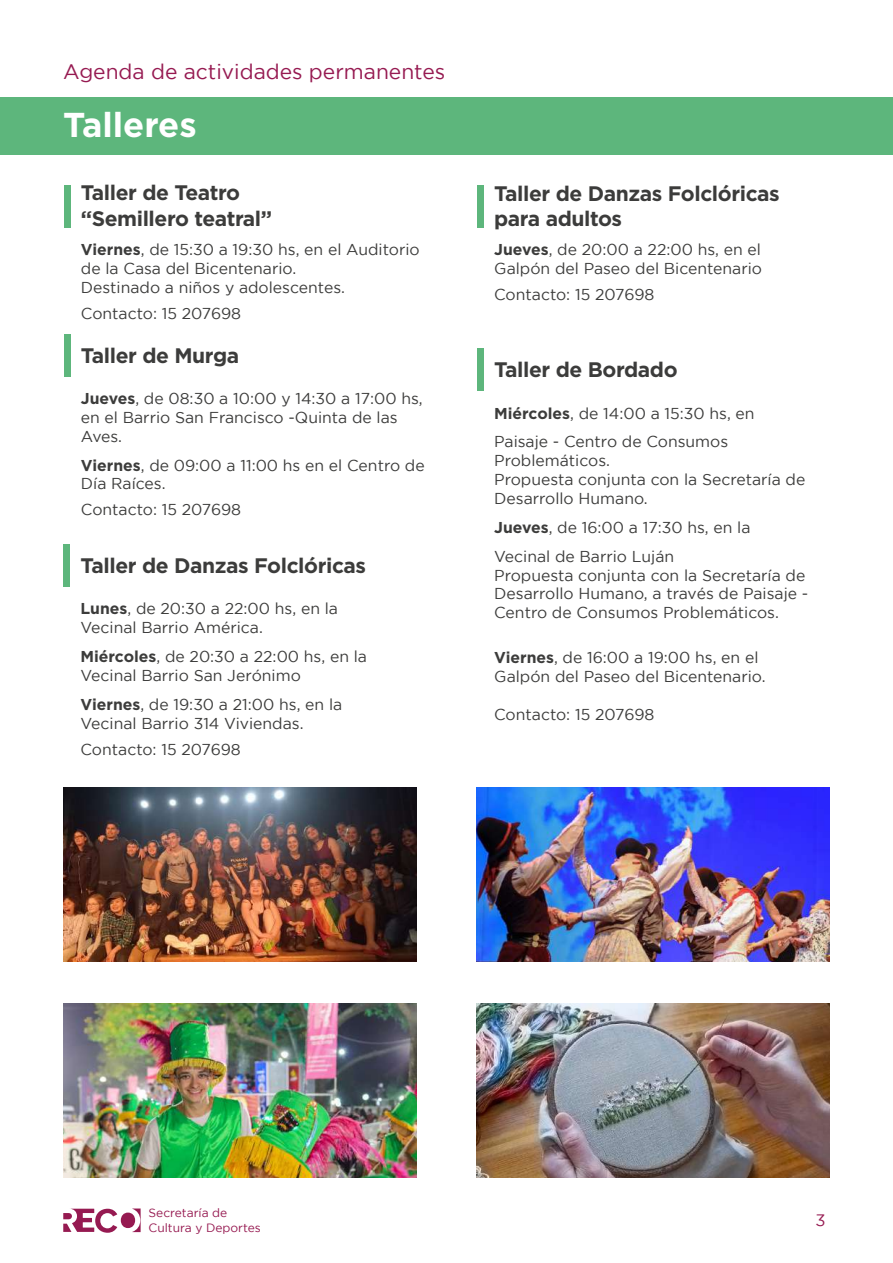
<style>
.page{position:relative;width:893px;height:1263px;background:#fff}
.page>*{position:absolute;margin:0;border:0;box-sizing:border-box;transform-origin:0 0}
.t1{font:700 34.5px "Gotham";color:#fff}
.t2{font:700 21px/25.2px "Gotham";letter-spacing:-.02em;color:#3c3c3b}
.t3{font:21px "Gotham";color:#961a51}
.t4{font:16.5px "Gotham";color:#961a51}
.t5{font:15.75px/18.9px "Gotham";color:#3c3c3b}
.t6{font:12px/14.4px "Gotham";color:#961a51}
.s1{font-weight:700}
</style>
<div class="page">
<div style="left:0;top:97px;width:893px;height:58px;background:#5db67c"></div>
<img style="left:63px;top:1003px;width:353px;height:175px">
<img style="left:63px;top:787px;width:353px;height:175px">
<img style="left:477px;top:787px;width:353px;height:175px">
<img style="left:477px;top:1003px;width:63px;height:175px">
<img style="left:540px;top:1003px;width:290px;height:175px">
<svg style="left:63px;top:1209px;width:54px;height:24px"></svg>
<div style="left:121px;top:1212px;width:14px;height:16px;background:#961a51;border-radius:50%"></div>
<svg style="left:132px;top:1208px;width:8px;height:24px"></svg>
<div style="left:64px;top:185px;width:6px;height:43px;background:#5db67c"></div>
<div style="left:64px;top:334px;width:6px;height:43px;background:#5db67c"></div>
<div style="left:63px;top:544px;width:7px;height:43px;background:#5db67c"></div>
<div style="left:477px;top:185px;width:7px;height:43px;background:#5db67c"></div>
<div style="left:477px;top:348px;width:7px;height:43px;background:#5db67c"></div>
<h2 class="t3" style="left:63px;top:60px;width:384px">Agenda de actividades permanentes</h2>
<h1 class="t1" style="left:63px;top:105px;width:135px">Talleres</h1>
<h2 class="t2" style="left:81px;top:180px;width:193px">Taller de Teatro “Semillero teatral”</h2>
<p class="t5" style="left:81px;top:240px;width:340px"><span class="s1">Viernes</span>, de 15:30 a 19:30 hs, en el Auditorio de la Casa del Bicentenario.<br>Destinado a niños y adolescentes.</p>
<p class="t5" style="left:81px;top:303px;width:162px">Contacto: 15 207698</p>
<h2 class="t2" style="left:81px;top:342px;width:160px">Taller de Murga</h2>
<p class="t5" style="left:81px;top:389px;width:343px"><span class="s1">Jueves</span>, de 08:30 a 10:00 y 14:30 a 17:00 hs, en el Barrio San Francisco -Quinta de las<br>Aves.</p>
<p class="t5" style="left:81px;top:455px;width:345px"><span class="s1">Viernes</span>, de 09:00 a 11:00 hs en el Centro de<br>Día Raíces.</p>
<p class="t5" style="left:81px;top:500px;width:162px">Contacto: 15 207698</p>
<h2 class="t2" style="left:81px;top:552px;width:287px">Taller de Danzas Folclóricas</h2>
<p class="t5" style="left:81px;top:599px;width:259px"><span class="s1">Lunes</span>, de 20:30 a 22:00 hs, en la<br>Vecinal Barrio América.</p>
<p class="t5" style="left:81px;top:647px;width:288px"><span class="s1">Miércoles</span>, de 20:30 a 22:00 hs, en la<br>Vecinal Barrio San Jerónimo</p>
<p class="t5" style="left:81px;top:694px;width:263px"><span class="s1">Viernes</span>, de 19:30 a 21:00 hs, en la<br>Vecinal Barrio 314 Viviendas.</p>
<p class="t5" style="left:81px;top:739px;width:162px">Contacto: 15 207698</p>
<h2 class="t2" style="left:494px;top:180px;width:287px">Taller de Danzas Folclóricas para adultos</h2>
<p class="t5" style="left:494px;top:240px;width:269px"><span class="s1">Jueves</span>, de 20:00 a 22:00 hs, en el<br>Galpón del Paseo del Bicentenario</p>
<p class="t5" style="left:494px;top:285px;width:162px">Contacto: 15 207698</p>
<h2 class="t2" style="left:494px;top:357px;width:185px">Taller de Bordado</h2>
<p class="t5" style="left:494px;top:398px;width:262px;line-height:28.8px"><span class="s1">Miércoles</span>, de 14:00 a 15:30 hs, en<br>Paisaje - Centro de Consumos</p>
<p class="t5" style="left:494px;top:451px;width:313px">Problemáticos.<br>Propuesta conjunta con la Secretaría de<br>Desarrollo Humano.</p>
<p class="t5" style="left:494px;top:513px;width:258px;line-height:28.8px"><span class="s1">Jueves</span>, de 16:00 a 17:30 hs, en la<br>Vecinal de Barrio Luján</p>
<p class="t5" style="left:494px;top:565px;width:316px">Propuesta conjunta con la Secretaría de<br>Desarrollo Humano, a través de Paisaje -<br>Centro de Consumos Problemáticos.</p>
<p class="t5" style="left:494px;top:648px;width:273px"><span class="s1">Viernes</span>, de 16:00 a 19:00 hs, en el<br>Galpón del Paseo del Bicentenario.</p>
<p class="t5" style="left:494px;top:704px;width:162px">Contacto: 15 207698</p>
<p class="t6" style="left:149px;top:1206px;width:114px">Secretaría de<br>Cultura y Deportes</p>
<p class="t4" style="left:815px;top:1211px;width:12px">3</p>
</div>
